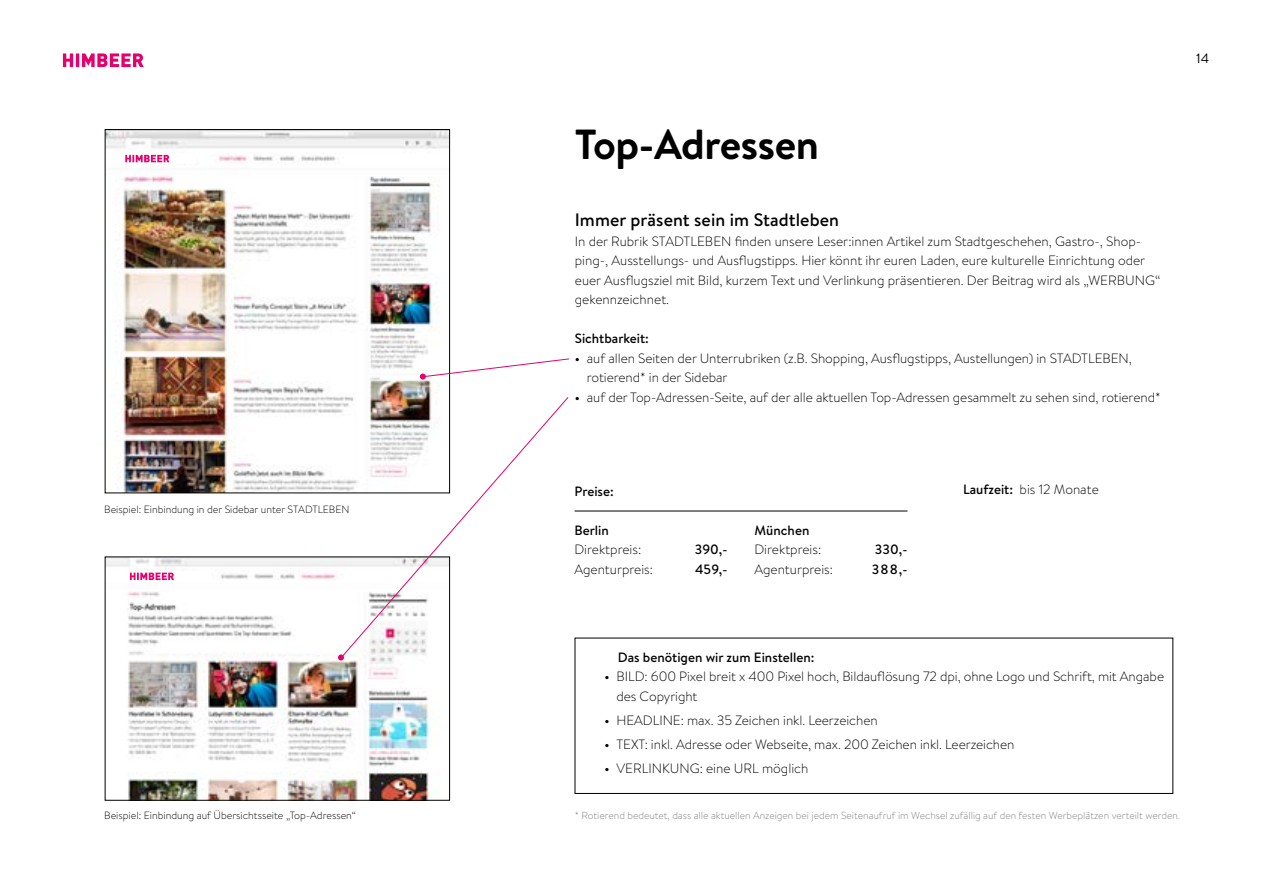
<style>
.page{position:relative;width:1263px;height:893px;background:#fff}
.page>*{position:absolute;margin:0;border:0;box-sizing:border-box;transform-origin:0 0}
.t1{font:700 42px "Brandon Text";letter-spacing:-.01em;color:#000}
.t2{font:500 18px "Brandon Text";letter-spacing:.005em;color:#000}
.t3{font:300 13.5px/19.5px "Brandon Text";letter-spacing:-.005em;color:#000}
.t4{font:500 13.5px "Brandon Text";color:#000}
.t5{font:13.5px "Brandon Text";color:#000}
.t6{font:300 10.5px "Brandon Text";color:#000}
.t7{font:300 10.2px "Brandon Text";color:#808080}
.s1{font-weight:500}
</style>
<div class="page">
<svg style="left:63px;top:53px;width:81px;height:14px"></svg>
<img style="left:107px;top:559px;width:323px;height:239px">
<img style="left:107px;top:131px;width:341px;height:360px">
<svg style="left:339px;top:396px;width:230px;height:264px"></svg>
<svg style="left:420px;top:358px;width:150px;height:22px"></svg>
<svg style="left:338px;top:654px;width:6px;height:6px"></svg>
<svg style="left:116px;top:153px;width:80px;height:11px"></svg>
<svg style="left:125px;top:155px;width:44px;height:7px"></svg>
<div style="left:121px;top:571px;width:80px;height:11px;background:#fff"></div>
<svg style="left:130px;top:573px;width:44px;height:7px"></svg>
<hr style="left:574px;top:511px;width:333px;height:1px;background:#000">
<div style="left:575px;top:638px;width:598px;height:156px;border:1px solid #000"></div>
<p class="t6" style="left:104px;top:503px;width:247px">Beispiel: Einbindung in der Sidebar unter STADTLEBEN</p>
<p class="t6" style="left:104px;top:808px;width:253px">Beispiel: Einbindung auf Übersichtsseite „Top-Adressen“</p>
<h1 class="t1" style="left:575px;top:115px;width:246px">Top-Adressen</h1>
<h2 class="t2" style="left:575px;top:208px;width:266px">Immer präsent sein im Stadtleben</h2>
<p class="t3" style="left:575px;top:231px;width:587px">In der Rubrik STADTLEBEN finden unsere Leser:innen Artikel zum Stadtgeschehen, Gastro-, Shop&shy;ping-, Ausstellungs- und Ausflugstipps. Hier könnt ihr euren Laden, eure kulturelle Einrichtung oder euer Ausflugsziel mit Bild, kurzem Text und Verlinkung präsentieren. Der Beitrag wird als „WERBUNG“ gekennzeichnet.</p>
<p class="t4" style="left:575px;top:329px;width:76px">Sichtbarkeit:</p>
<p class="t3" style="left:587px;top:348px;width:546px;text-indent:-12px"><span class="s1">•</span> auf allen Seiten der Unterrubriken (z.B. Shopping, Ausflugstipps, Austellungen) in STADTLEBEN, rotierend* in der Sidebar</p>
<p class="t3" style="left:575px;top:387px;width:587px"><span class="s1">•</span> auf der Top-Adressen-Seite, auf der alle aktuellen Top-Adressen gesammelt zu sehen sind, rotierend*</p>
<p class="t5" style="left:1196px;top:50px;width:15px">14</p>
<p class="t4" style="left:574px;top:482px;width:41px">Preise:</p>
<p class="t3" style="left:963px;top:479px;width:137px"><span class="s1">Laufzeit:</span> bis 12 Monate</p>
<p class="t4" style="left:574px;top:521px;width:36px">Berlin</p>
<p class="t3" style="left:574px;top:539px;width:68px">Direktpreis:</p>
<p class="t4" style="left:695px;top:540px;width:34px">390,-</p>
<p class="t3" style="left:574px;top:559px;width:80px">Agenturpreis:</p>
<p class="t4" style="left:695px;top:560px;width:34px">459,-</p>
<p class="t4" style="left:754px;top:521px;width:57px">München</p>
<p class="t3" style="left:754px;top:539px;width:68px">Direktpreis:</p>
<p class="t4" style="left:875px;top:540px;width:34px">330,-</p>
<p class="t3" style="left:754px;top:559px;width:80px">Agenturpreis:</p>
<p class="t4" style="left:872px;top:560px;width:37px">388,-</p>
<p class="t4" style="left:618px;top:648px;width:198px">Das benötigen wir zum Einstellen:</p>
<p class="t3" style="left:616px;top:666px;width:549px;text-indent:-12px"><span class="s1">•</span> BILD: 600 Pixel breit x 400 Pixel hoch, Bildauflösung 72 dpi, ohne Logo und Schrift, mit Angabe des Copyright</p>
<p class="t3" style="left:604px;top:710px;width:275px"><span class="s1">•</span> HEADLINE: max. 35 Zeichen inkl. Leerzeichen</p>
<p class="t3" style="left:604px;top:734px;width:411px"><span class="s1">•</span> TEXT: inkl. Adresse oder Webseite, max. 200 Zeichen inkl. Leerzeichen</p>
<p class="t3" style="left:604px;top:758px;width:205px"><span class="s1">•</span> VERLINKUNG: eine URL möglich</p>
<p class="t7" style="left:575px;top:808px;width:607px">* Rotierend bedeutet, dass alle aktuellen Anzeigen bei jedem Seitenaufruf im Wechsel zufällig auf den festen Werbeplätzen verteilt werden.</p>
</div>
